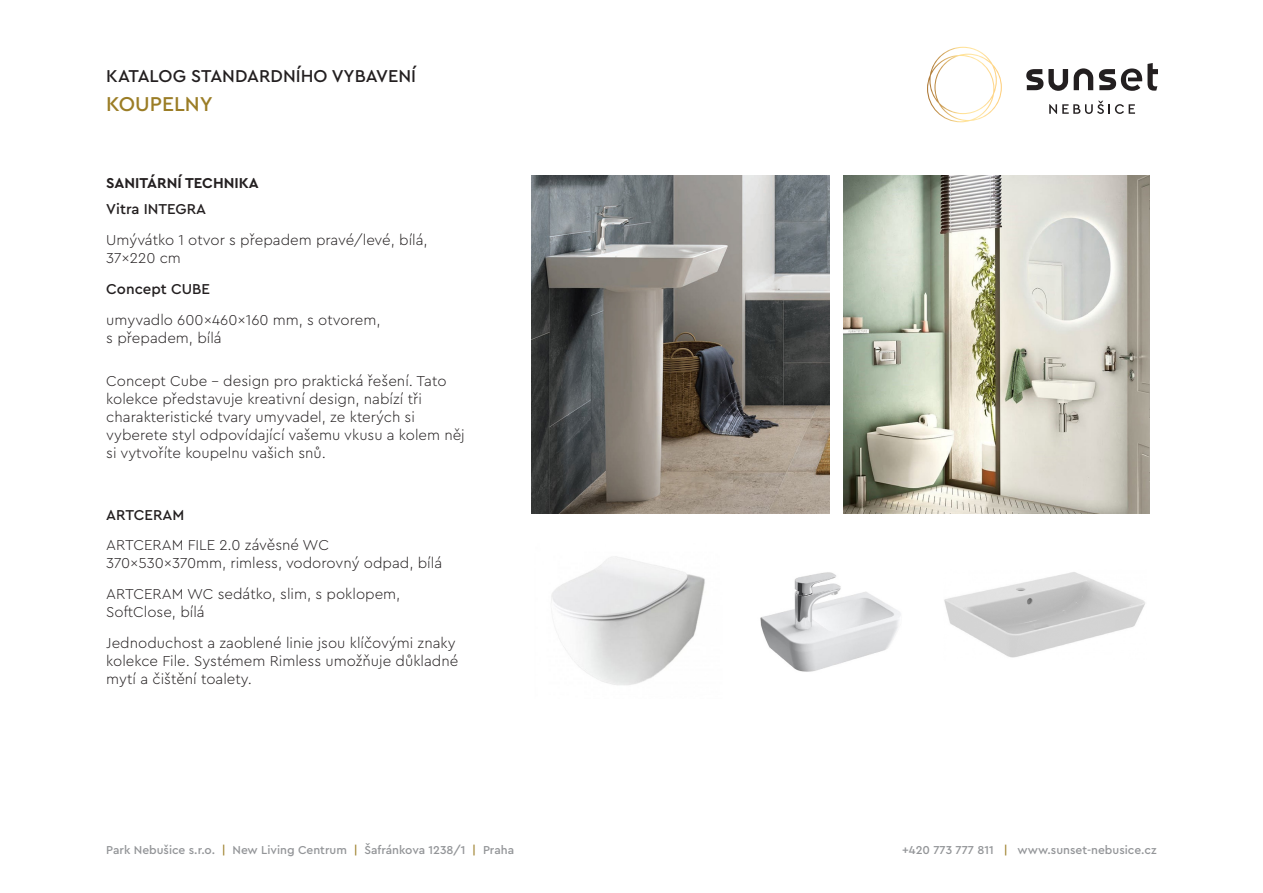
<style>
.page{position:relative;width:1263px;height:893px;background:#fff}
.page>*{position:absolute;margin:0;border:0;box-sizing:border-box;transform-origin:0 0}
.nadpis{font:500 21px "Cera Pro";color:#9b7d26}
.t1{font:500 18px "Cera Pro";color:#231f20}
.text{font:300 15px/18px "Cera Pro";color:#231f20}
.text-2{font:500 15px "Cera Pro";color:#231f20}
.podnadpis{font:700 15px "Cera Pro";color:#231f20}
.t2{font:500 12px "Cera Pro";color:#939598}
.s1{color:#9b7d26}
</style>
<div class="page">
<svg style="left:927px;top:47px;width:75px;height:75px"></svg>
<svg style="left:1074px;top:68px;width:19px;height:22px"></svg>
<svg style="left:1026px;top:69px;width:42px;height:22px"></svg>
<svg style="left:1099px;top:63px;width:59px;height:28px"></svg>
<svg style="left:1049px;top:101px;width:86px;height:13px"></svg>
<img style="left:532px;top:176px;width:298px;height:337px">
<img style="left:843px;top:176px;width:306px;height:337px">
<img style="left:551px;top:556px;width:154px;height:129px">
<img style="left:760px;top:572px;width:141px;height:100px">
<img style="left:944px;top:572px;width:201px;height:86px">
<p class="t1" style="left:106px;top:64px;width:311px">KATALOG STANDARDNÍHO VYBAVENÍ</p>
<p class="nadpis" style="left:106px;top:90px;width:108px">KOUPELNY</p>
<p class="podnadpis" style="left:106px;top:173px;width:154px">SANITÁRNÍ TECHNIKA</p>
<p class="text-2" style="left:106px;top:199px;width:101px">Vitra INTEGRA</p>
<p class="text" style="left:106px;top:230px;width:323px">Umývátko 1 otvor s přepadem pravé/levé, bílá,<br>37x220 cm</p>
<p class="text-2" style="left:106px;top:279px;width:105px">Concept CUBE</p>
<p class="text" style="left:106px;top:310px;width:276px">umyvadlo 600x460x160 mm, s otvorem, s přepadem, bílá</p>
<p class="text" style="left:106px;top:371px;width:360px">Concept Cube - design pro praktická řešení. Tato kolekce představuje kreativní design, nabízí tři charakteristické tvary umyvadel, ze kterých si vyberete styl odpovídající vašemu vkusu a kolem něj si vytvoříte koupelnu vašich snů.</p>
<p class="text-2" style="left:106px;top:505px;width:80px">ARTCERAM</p>
<p class="text" style="left:106px;top:536px;width:337px">ARTCERAM FILE 2.0 závěsné WC<br>370x530x370mm, rimless, vodorovný odpad, bílá</p>
<p class="text" style="left:106px;top:585px;width:296px">ARTCERAM WC sedátko, slim, s poklopem,<br>SoftClose, bílá</p>
<p class="text" style="left:106px;top:633px;width:354px">Jednoduchost a zaoblené linie jsou klíčovými znaky kolekce File. Systémem Rimless umožňuje důkladné mytí a čištění toalety.</p>
<p class="t2" style="left:106px;top:842px;width:409px">Park Nebušice s.r.o. <span class="s1">|</span> New Living Centrum <span class="s1">|</span> Šafránkova 1238/1 <span class="s1">|</span> Praha</p>
<p class="t2" style="left:902px;top:842px;width:256px">+420 773 777 811 <span class="s1">|</span> www.sunset-nebusice.cz</p>
</div>
